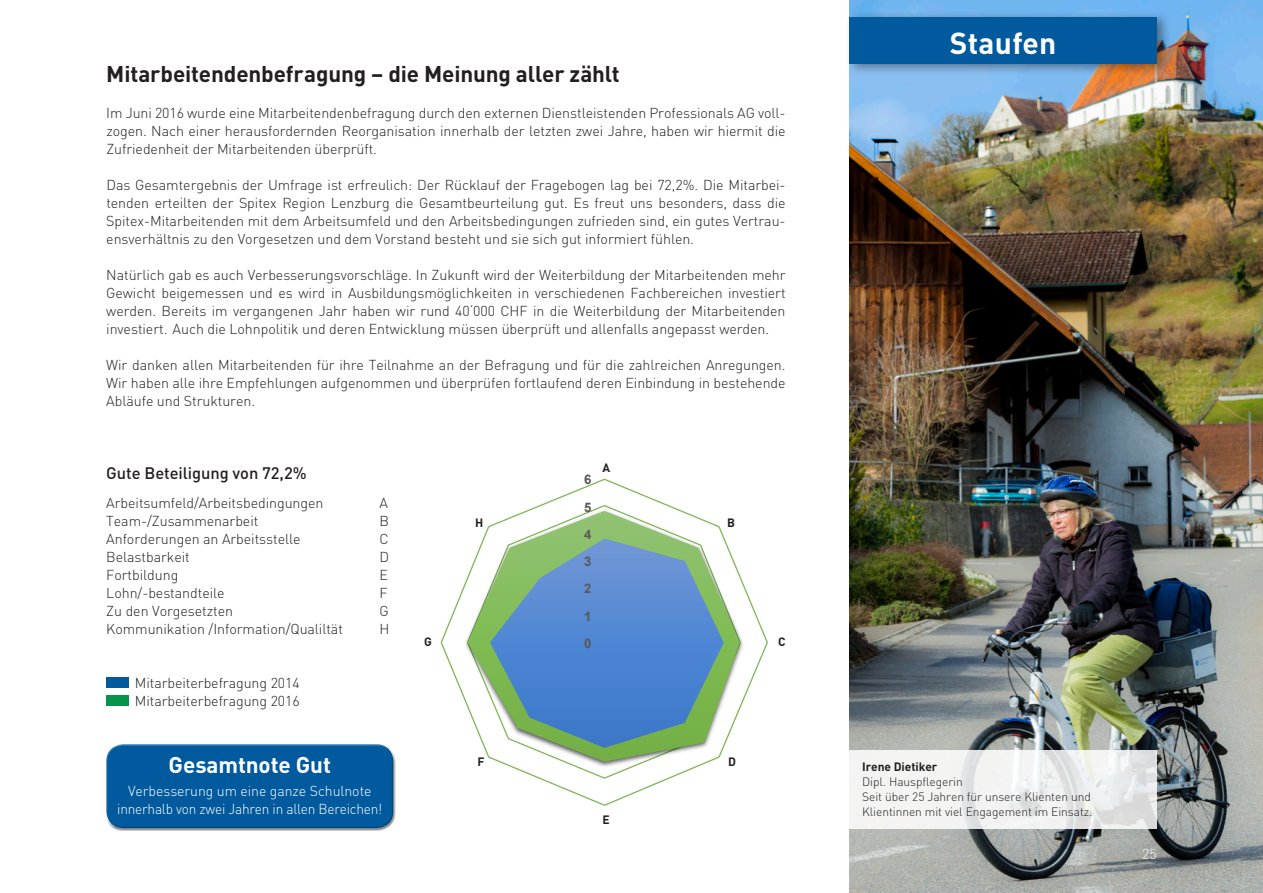
<style>
.page{position:relative;width:1263px;height:893px;background:#fff}
.page>*{position:absolute;margin:0;border:0;box-sizing:border-box;transform-origin:0 0}
.t1{font:700 30px "DIN";letter-spacing:.01em;color:#fff}
.t2{font:700 22.5px "DIN";letter-spacing:-.01em;color:#231f20}
.t3{font:700 22.5px "DIN";letter-spacing:-.005em;color:#fff}
.t4{font:500 16.5px "DIN";letter-spacing:-.005em;color:#231f20}
.t5{font:300 14.25px/18px "DIN";letter-spacing:-.005em;color:#231f20;text-align:justify}
.t6{font:300 14.25px/18px "DIN";letter-spacing:-.015em;color:#fff;text-align:center}
.t7{font:700 13.2px "Arial";color:#595959}
.t8{font:300 12px/15px "DIN";letter-spacing:-.005em;color:#231f20}
.t9{font:700 12px "DIN";letter-spacing:-.005em;color:#231f20}
.t10{font:700 11.85px "Arial";color:#000}
</style>
<div class="page">
<img style="left:849px;top:0;width:414px;height:893px">
<svg style="left:849px;top:750px;width:308px;height:78px;fill:#f2f3f2"></svg>
<div style="left:845px;top:11px;width:326px;height:65px;background:#231f20;opacity:.5"></div>
<div style="left:849px;top:17px;width:307px;height:47px;background:#015a9d"></div>
<div style="left:106px;top:678px;width:23px;height:10px;background:#015a9d"></div>
<div style="left:106px;top:696px;width:23px;height:10px;background:#06934a"></div>
<svg style="left:440px;top:471px;width:328px;height:335px"></svg>
<div style="left:104px;top:742px;width:289px;height:78px;background:#fff;opacity:.5"></div>
<div style="left:107px;top:749px;width:289px;height:82px;background:#015a9d"></div>
<div style="left:727px;top:517px;width:80px;height:13px;background:#fff"></div>
<div style="left:728px;top:756px;width:80px;height:41px;background:#fff"></div>
<div style="left:477px;top:756px;width:8px;height:18px;background:#fff"></div>
<div style="left:475px;top:516px;width:10px;height:14px;background:#fff"></div>
<h2 class="t2" style="left:106px;top:60px;width:515px">Mitarbeitendenbefragung – die Meinung aller zählt</h2>
<p class="t5" style="left:106px;top:104px;width:681px">Im Juni 2016 wurde eine Mitarbeitendenbefragung durch den externen Dienstleistenden Professionals AG voll&shy;zogen. Nach einer herausfordernden Reorganisation innerhalb der letzten zwei Jahre, haben wir hiermit die Zufriedenheit der Mitarbeitenden überprüft.</p>
<p class="t5" style="left:106px;top:176px;width:681px">Das Gesamtergebnis der Umfrage ist erfreulich: Der Rücklauf der Fragebogen lag bei 72,2%. Die Mitarbei&shy;tenden erteilten der Spitex Region Lenzburg die Gesamtbeurteilung gut. Es freut uns besonders, dass die Spitex-Mitarbeitenden mit dem Arbeitsumfeld und den Arbeitsbedingungen zufrieden sind, ein gutes Vertrau&shy;ensverhältnis zu den Vorgesetzen und dem Vorstand besteht und sie sich gut informiert fühlen.</p>
<p class="t5" style="left:106px;top:266px;width:681px">Natürlich gab es auch Verbesserungsvorschläge. In Zukunft wird der Weiterbildung der Mitarbeitenden mehr Gewicht beigemessen und es wird in Ausbildungsmöglichkeiten in verschiedenen Fachbereichen investiert werden. Bereits im vergangenen Jahr haben wir rund 40‘000 CHF in die Weiterbildung der Mitarbeitenden investiert. Auch die Lohnpolitik und deren Entwicklung müssen überprüft und allenfalls angepasst werden.</p>
<p class="t5" style="left:106px;top:356px;width:681px">Wir danken allen Mitarbeitenden für ihre Teilnahme an der Befragung und für die zahlreichen Anregungen.<br>Wir haben alle ihre Empfehlungen aufgenommen und überprüfen fortlaufend deren Einbindung in bestehende Abläufe und Strukturen.</p>
<p class="t4" style="left:106px;top:462px;width:202px">Gute Beteiligung von 72,2%</p>
<p class="t5" style="left:106px;top:493px;width:219px">Arbeitsumfeld/Arbeitsbedingungen</p>
<p class="t5" style="left:379px;top:493px;width:10px">A</p>
<p class="t5" style="left:106px;top:511px;width:154px">Team-/Zusammenarbeit</p>
<p class="t5" style="left:379px;top:511px;width:11px">B</p>
<p class="t5" style="left:106px;top:529px;width:196px">Anforderungen an Arbeitsstelle</p>
<p class="t5" style="left:379px;top:529px;width:11px">C</p>
<p class="t5" style="left:106px;top:547px;width:85px">Belastbarkeit</p>
<p class="t5" style="left:379px;top:547px;width:11px">D</p>
<p class="t5" style="left:106px;top:565px;width:74px">Fortbildung</p>
<p class="t5" style="left:379px;top:565px;width:10px">E</p>
<p class="t5" style="left:106px;top:583px;width:120px">Lohn/-bestandteile</p>
<p class="t5" style="left:379px;top:583px;width:10px">F</p>
<p class="t5" style="left:106px;top:601px;width:128px">Zu den Vorgesetzten</p>
<p class="t5" style="left:379px;top:601px;width:11px">G</p>
<p class="t5" style="left:106px;top:619px;width:238px">Kommunikation /Information/Qualiltät</p>
<p class="t5" style="left:379px;top:619px;width:11px">H</p>
<p class="t5" style="left:135px;top:673px;width:166px">Mitarbeiterbefragung 2014<br>Mitarbeiterbefragung 2016</p>
<h2 class="t3" style="left:169px;top:750px;width:164px">Gesamtnote Gut</h2>
<p class="t6" style="left:117px;top:781px;width:267px">Verbesserung um eine ganze Schulnote innerhalb von zwei Jahren in allen Bereichen!</p>
<p class="t9" style="left:424px;top:634px;width:9px">G</p>
<p class="t10" style="left:425px;top:635px;width:11px">G</p>
<p class="t9" style="left:475px;top:514px;width:10px">H</p>
<p class="t10" style="left:475px;top:514px;width:10px">H</p>
<p class="t9" style="left:477px;top:754px;width:9px">F</p>
<p class="t10" style="left:477px;top:755px;width:9px">F</p>
<p class="t7" style="left:584px;top:471px;width:9px">6</p>
<p class="t7" style="left:584px;top:498px;width:9px">5</p>
<p class="t7" style="left:584px;top:525px;width:9px">4</p>
<p class="t7" style="left:584px;top:553px;width:9px">3</p>
<p class="t7" style="left:584px;top:580px;width:9px">2</p>
<p class="t7" style="left:584px;top:607px;width:9px">1</p>
<p class="t7" style="left:584px;top:634px;width:9px">0</p>
<p class="t10" style="left:602px;top:458px;width:10px">A</p>
<p class="t9" style="left:602px;top:460px;width:9px">A</p>
<p class="t10" style="left:602px;top:811px;width:9px">E</p>
<p class="t9" style="left:602px;top:812px;width:9px">E</p>
<p class="t10" style="left:728px;top:514px;width:10px">B</p>
<p class="t9" style="left:727px;top:515px;width:9px">B</p>
<p class="t9" style="left:778px;top:634px;width:9px">C</p>
<p class="t10" style="left:778px;top:635px;width:10px">C</p>
<p class="t9" style="left:728px;top:754px;width:9px">D</p>
<p class="t10" style="left:728px;top:755px;width:10px">D</p>
<h1 class="t1" style="left:950px;top:23px;width:108px">Staufen</h1>
<p class="t9" style="left:862px;top:759px;width:77px">Irene Dietiker</p>
<p class="t8" style="left:862px;top:774px;width:232px">Dipl. Hauspflegerin<br>Seit über 25 Jahren für unsere Klienten und<br>Klientinnen mit viel Engagement im Einsatz.</p>
<p class="t6" style="left:1142px;top:844px;width:16px">25</p>
</div>
